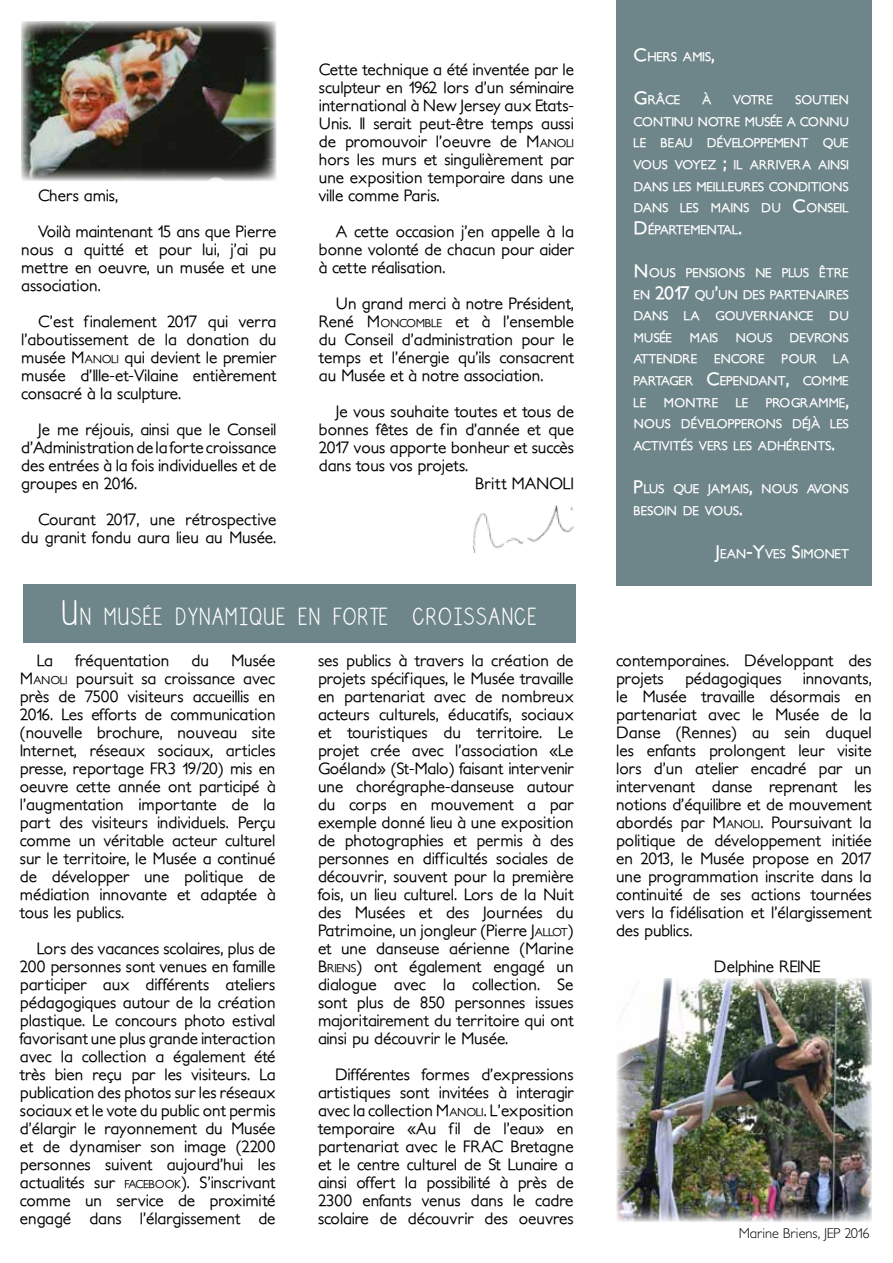
<style>
.page{position:relative;width:893px;height:1263px;background:#fff}
.page>*{position:absolute;margin:0;border:0;box-sizing:border-box;transform-origin:0 0}
.t1{font:19.95px "DJB Number 2 Pencil";letter-spacing:.085em;color:#fff}
.t2{font:500 16.5px/18px "Petita";color:#000;text-align:justify}
.t3{font:300 14.4px "Petita";color:#000}
.t4{font:700 12.6px/21.6px "Petita";letter-spacing:-.03em;color:#fff;text-align:justify}
.s1{font-style:inherit}
.s2{font-size:11.55px}
.s3{font-size:28.5px}
.s4{font-size:18px}
</style>
<div class="page">
<img style="left:21px;top:21px;width:255px;height:160px">
<img style="left:472px;top:505px;width:102px;height:48px">
<div style="left:617px;top:0;width:255px;height:585px;background:#6e8589"></div>
<div style="left:23px;top:584px;width:553px;height:59px;background:#6e8589"></div>
<img style="left:617px;top:978px;width:255px;height:244px">
<p class="t2" style="left:38px;top:178px;width:240px;line-height:36px">Chers amis,<br>Voilà maintenant 15 ans que Pierre</p>
<p class="t2" style="left:21px;top:241px;width:257px">nous a quitté et pour lui, j’ai pu mettre en oeuvre, un musée et une association.</p>
<p class="t2" style="left:21px;top:313px;width:257px;text-indent:17px">C’est finalement 2017 qui verra l’aboutissement de la donation du musée <span class="s1">M</span><span class="s2">ANOLI</span> qui devient le premier musée d’Ille-et-Vilaine entièrement consacré à la sculpture.</p>
<p class="t2" style="left:21px;top:421px;width:257px;text-indent:17px">Je me réjouis, ainsi que le Conseil d’Administration de la forte croissance des entrées à la fois individuelles et de groupes en 2016.</p>
<p class="t2" style="left:21px;top:511px;width:257px;text-align:right">Courant 2017, une rétrospective du granit fondu aura lieu au Musée.</p>
<p class="t2" style="left:319px;top:61px;width:257px">Cette technique a été inventée par le sculpteur en 1962 lors d’un séminaire international à New Jersey aux Etats-Unis. Il serait peut-être temps aussi de promouvoir l’oeuvre de <span class="s1">M</span><span class="s2">ANOLI </span>hors les murs et singulièrement par une exposition temporaire dans une ville comme Paris.</p>
<p class="t2" style="left:319px;top:223px;width:257px;text-indent:17px">A cette occasion j’en appelle à la bonne volonté de chacun pour aider à cette réalisation.</p>
<p class="t2" style="left:319px;top:295px;width:257px;text-indent:17px">Un grand merci à notre Président, René <span class="s1">M</span><span class="s2">ONCOMBLE</span> et à l’ensemble du Conseil d’administration pour le temps et l’énergie qu’ils consacrent au Musée et à notre association.</p>
<p class="t2" style="left:336px;top:403px;width:240px">Je vous souhaite toutes et tous de</p>
<p class="t2" style="left:319px;top:421px;width:257px">bonnes fêtes de fin d’année et que</p>
<p class="t2" style="left:319px;top:439px;width:257px">2017 vous apporte bonheur et succès</p>
<p class="t2" style="left:319px;top:457px;width:151px">dans tous vos projets.</p>
<p class="t2" style="left:475px;top:475px;width:100px">Britt MANOLI</p>
<p class="t1" style="left:63px;top:604px;width:476px"><span class="s3">U</span>N MUSÉE DYNAMIQUE EN FORTE CROISSANCE</p>
<p class="t2" style="left:37px;top:652px;width:18px">La</p>
<p class="t2" style="left:75px;top:652px;width:95px">fréquentation</p>
<p class="t2" style="left:192px;top:652px;width:19px">du</p>
<p class="t2" style="left:20px;top:652px;width:257px;text-indent:211px">Musée <span class="s1">M</span><span class="s2">ANOLI</span> poursuit sa croissance avec près de 7500 visiteurs accueillis en 2016. Les efforts de communication (nouvelle brochure, nouveau site Internet, réseaux sociaux, articles presse, reportage FR3 19/20) mis en oeuvre cette année ont participé à l’augmentation importante de la part des visiteurs individuels. Perçu comme un véritable acteur culturel sur le territoire, le Musée a continué de développer une politique de médiation innovante et adaptée à tous les publics.</p>
<p class="t2" style="left:20px;top:940px;width:257px;text-indent:17px">Lors des vacances scolaires, plus de 200 personnes sont venues en famille participer aux différents ateliers pédagogiques autour de la création plastique. Le concours photo estival favorisant une plus grande interaction avec la collection a également été très bien reçu par les visiteurs. La publication des photos sur les réseaux sociaux et le vote du public ont permis d’élargir le rayonnement du Musée et de dynamiser son image (2200 personnes suivent aujourd’hui les actualités sur <span class="s2">FACEBOOK</span>). S’inscrivant comme un service de proximité engagé dans l’élargissement de</p>
<p class="t2" style="left:318px;top:652px;width:257px">ses publics à travers la création de projets spécifiques, le Musée travaille en partenariat avec de nombreux acteurs culturels, éducatifs, sociaux et touristiques du territoire. Le projet crée avec l’association «Le Goéland» (St-Malo) faisant intervenir une chorégraphe-danseuse autour du corps en mouvement a par exemple donné lieu à une exposition de photographies et permis à des personnes en difficultés sociales de découvrir, souvent pour la première fois, un lieu culturel. Lors de la Nuit des Musées et des Journées du Patrimoine, un jongleur (Pierre <span class="s1">J</span><span class="s2">ALLOT</span>) et une danseuse aérienne (Marine <span class="s1">B</span><span class="s2">RIENS</span>) ont également engagé un dialogue avec la collection. Se sont plus de 850 personnes issues majoritairement du territoire qui ont ainsi pu découvrir le Musée.</p>
<p class="t2" style="left:318px;top:1066px;width:257px;text-indent:17px">Différentes formes d’expressions artistiques sont invitées à interagir avec la collection <span class="s1">M</span><span class="s2">ANOLI</span>. L’exposition temporaire «Au fil de l’eau» en partenariat avec le FRAC Bretagne et le centre culturel de St Lunaire a ainsi offert la possibilité à près de 2300 enfants venus dans le cadre scolaire de découvrir des oeuvres</p>
<p class="t4" style="left:634px;top:46px;width:83px"><span class="s4">C</span>HERS AMIS<span class="s4">,</span></p>
<p class="t4" style="left:634px;top:90px;width:48px"><span class="s4">G</span>RÂCE</p>
<p class="t4" style="left:702px;top:90px;width:11px">À</p>
<p class="t4" style="left:733px;top:90px;width:42px">VOTRE</p>
<p class="t4" style="left:634px;top:90px;width:217px;text-indent:161px">SOUTIEN CONTINU NOTRE MUSÉE A CONNU LE BEAU DÉVELOPPEMENT QUE VOUS VOYEZ <span class="s4">;</span> IL ARRIVERA AINSI DANS LES MEILLEURES CONDITIONS DANS LES MAINS DU <span class="s4">C</span>ONSEIL <span class="s4">D</span> ÉPARTEMENTAL<span class="s4">.</span></p>
<p class="t4" style="left:634px;top:262px;width:217px"><span class="s4">N</span> OUS PENSIONS NE PLUS ÊTRE EN <span class="s4">2017</span> QU<span class="s4">’</span>UN DES PARTENAIRES DANS LA GOUVERNANCE DU MUSÉE</p>
<p class="t4" style="left:689px;top:327px;width:31px">MAIS</p>
<p class="t4" style="left:735px;top:327px;width:39px">NOUS</p>
<p class="t4" style="left:790px;top:327px;width:61px">DEVRONS</p>
<p class="t4" style="left:634px;top:349px;width:66px">ATTENDRE</p>
<p class="t4" style="left:714px;top:349px;width:52px">ENCORE</p>
<p class="t4" style="left:782px;top:349px;width:37px">POUR</p>
<p class="t4" style="left:634px;top:349px;width:217px;text-indent:200px">LA PARTAGER <span class="s4">C</span>EPENDANT<span class="s4">,</span> COMME LE</p>
<p class="t4" style="left:634px;top:392px;width:217px;text-indent:132px">PROGRAMME<span class="s4">, </span>NOUS DÉVELOPPERONS DÉJÀ LES ACTIVITÉS VERS LES ADHÉRENTS<span class="s4">.</span></p>
<p class="t4" style="left:634px;top:478px;width:217px"><span class="s4">P</span>LUS QUE JAMAIS<span class="s4">,</span> NOUS AVONS<br>BESOIN DE VOUS<span class="s4">.</span></p>
<p class="t4" style="left:716px;top:543px;width:135px"><span class="s4">J</span>EAN<span class="s4">-Y</span>VES <span class="s4">S</span>IMONET</p>
<p class="t4" style="left:664px;top:392px;width:57px">MONTRE</p>
<p class="t4" style="left:736px;top:392px;width:14px">LE</p>
<p class="t2" style="left:616px;top:652px;width:257px">contemporaines. Développant des projets</p>
<p class="t2" style="left:616px;top:670px;width:257px;text-indent:187px">innovants, le Musée travaille désormais en partenariat avec le Musée de la Danse (Rennes) au sein duquel les enfants prolongent leur visite lors d’un atelier encadré par un intervenant danse reprenant les notions d’équilibre et de mouvement abordés par <span class="s1">M</span><span class="s2">ANOLI</span>. Poursuivant la politique de développement initiée en 2013, le Musée propose en 2017 une programmation inscrite dans la continuité de ses actions tournées vers la fidélisation et l’élargissement des publics.</p>
<p class="t2" style="left:714px;top:958px;width:75px">Delphine <span class="s1">REINE</span></p>
<p class="t2" style="left:685px;top:670px;width:98px">pédagogiques</p>
<p class="t3" style="left:739px;top:1225px;width:132px">Marine Briens, JEP 2016</p>
</div>
